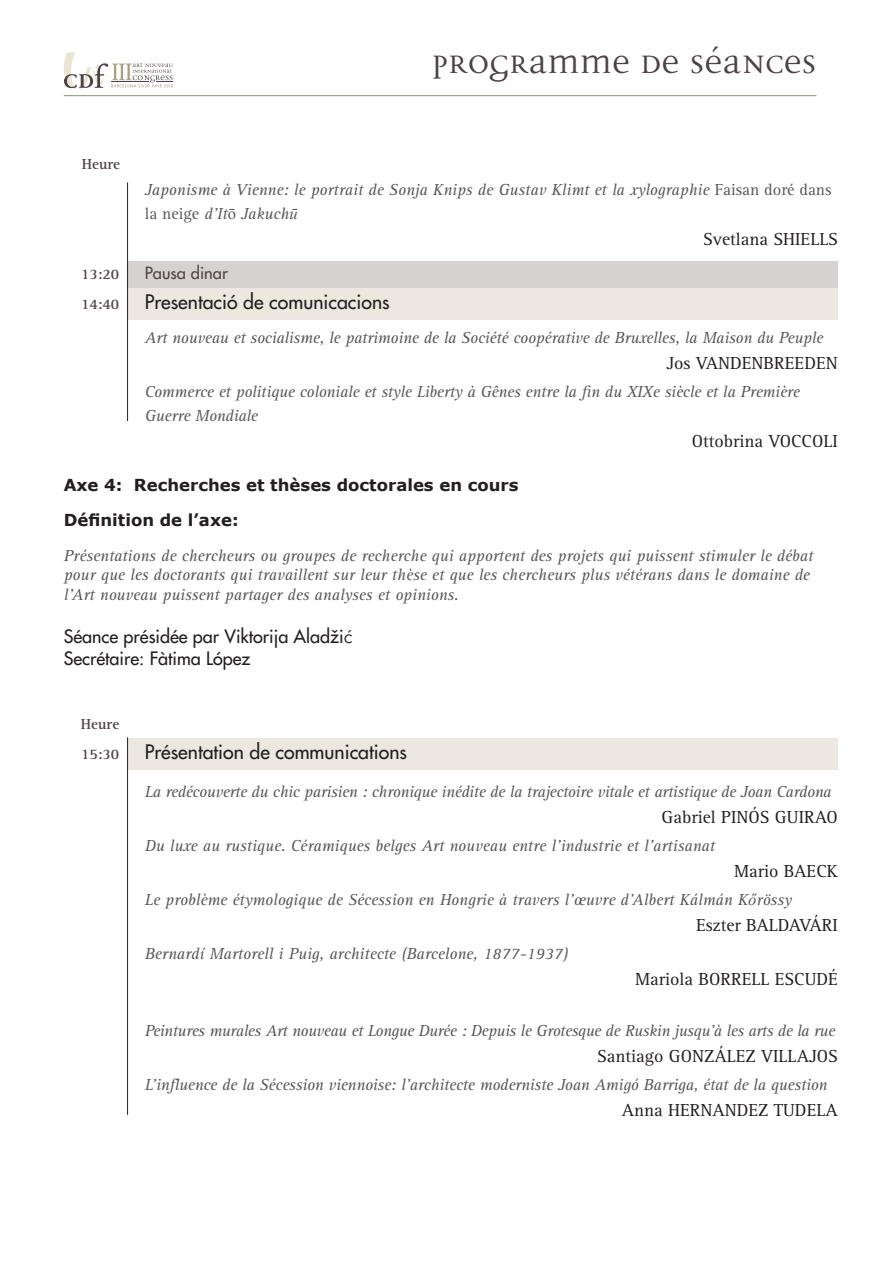
<style>
.page{position:relative;width:893px;height:1263px;background:#fff}
.page>*{position:absolute;margin:0;border:0;box-sizing:border-box;transform-origin:0 0}
.t1{font:45px "Disturbance";color:#4e4244}
.t2{font:500 19.5px "Futura Std";color:#231f20}
.Ponencia_Autor{font:18px "Rotis Serif Std";color:#231f20}
.t3{font:500 18px "Futura Std";color:#231f20}
.Ponencia_Titulo{font:italic 16.5px/19.8px "Rotis Serif Std";color:#57585a}
.Ponencia_Titulo-2{font:italic 16.5px "Rotis Serif Std";letter-spacing:-.02em;color:#57585a}
.Ponencia_Titulo-3{font:italic 16.5px "Rotis Serif Std";letter-spacing:-.025em;color:#57585a}
.No_Spacing{font:700 16.5px "Verdana";color:#231f20}
.t4{font:500 16.5px "Futura Std";color:#4e4244}
.Ponencia_Autor-2{font:700 15px "Rotis Serif Std";color:#4e4244}
.s1{font-style:normal}
.s2{font-family:"Times New Roman";font-style:normal}
.s3{font-family:"Times New Roman"}
.s4{font-family:"Avenir";font-weight:400}
</style>
<div class="page">
<hr style="left:64px;top:95px;width:752px;height:1px;background:#9b8e64">
<svg style="left:64px;top:53px;width:109px;height:37px"></svg>
<div style="left:128px;top:738px;width:710px;height:32px;background:#ece8df"></div>
<hr style="left:127px;top:737px;width:1px;height:378px;background:#231f20">
<div style="left:128px;top:261px;width:710px;height:29px;background:#d7d2d2"></div>
<div style="left:128px;top:289px;width:710px;height:31px;background:#ece8df"></div>
<hr style="left:127px;top:182px;width:1px;height:239px;background:#231f20">
<p class="t1" style="left:432px;top:39px;width:386px">Programme de Séances</p>
<p class="Ponencia_Autor-2" style="left:82px;top:155px;width:40px">Heure</p>
<p class="Ponencia_Titulo" style="left:145px;top:180px;width:688px">Japonisme à Vienne: le portrait de Sonja Knips de Gustav Klimt et la xylographie <span class="s1">Faisan doré dans</span></p>
<p class="Ponencia_Titulo" style="left:145px;top:204px;width:154px"><span class="s1">la neige</span> d’It<span class="s2">ō</span> Jakuch<span class="s3">ū</span></p>
<p class="Ponencia_Autor" style="left:703px;top:228px;width:136px">Svetlana SHIELLS</p>
<p class="Ponencia_Autor-2" style="left:81px;top:265px;width:40px">13:20</p>
<p class="t4" style="left:145px;top:263px;width:85px">Pausa dinar</p>
<p class="Ponencia_Autor-2" style="left:81px;top:295px;width:40px">14:40</p>
<p class="t2" style="left:145px;top:290px;width:246px">Presentació de comunicacions</p>
<p class="Ponencia_Titulo" style="left:145px;top:329px;width:680px">Art nouveau et socialisme, le patrimoine de la Société coopérative de Bruxelles, la Maison du Peuple</p>
<p class="Ponencia_Autor" style="left:666px;top:353px;width:173px">Jos VANDENBREEDEN</p>
<p class="Ponencia_Titulo" style="left:145px;top:382px;width:657px">Commerce et politique coloniale et style Liberty à Gênes entre la fin du XIXe siècle et la Première</p>
<p class="Ponencia_Titulo" style="left:145px;top:406px;width:115px">Guerre Mondiale</p>
<p class="Ponencia_Autor" style="left:692px;top:431px;width:147px">Ottobrina VOCCOLI</p>
<p class="No_Spacing" style="left:64px;top:473px;width:456px">Axe 4: Recherches et thèses doctorales en cours</p>
<p class="No_Spacing" style="left:64px;top:508px;width:176px">Définition de l’axe:</p>
<p class="Ponencia_Titulo" style="left:64px;top:546px;width:751px">Présentations de chercheurs ou groupes de recherche qui apportent des projets qui puissent stimuler le débat pour que les doctorants qui travaillent sur leur thèse et que les chercheurs plus vétérans dans le domaine de l’Art nouveau puissent partager des analyses et opinions.</p>
<p class="t3" style="left:64px;top:625px;width:290px">Séance présidée par Viktorija Aladži<span class="s4">ć</span></p>
<p class="t3" style="left:64px;top:647px;width:188px">Secrétaire: Fàtima López</p>
<p class="Ponencia_Autor-2" style="left:81px;top:715px;width:40px">Heure</p>
<p class="Ponencia_Autor-2" style="left:81px;top:745px;width:40px">15:30</p>
<p class="t2" style="left:145px;top:739px;width:264px">Présentation de communications</p>
<p class="Ponencia_Titulo-2" style="left:145px;top:782px;width:688px">La redécouverte du chic parisien : chronique inédite de la trajectoire vitale et artistique de Joan Cardona</p>
<p class="Ponencia_Autor" style="left:661px;top:807px;width:178px">Gabriel PINÓS GUIRAO</p>
<p class="Ponencia_Titulo" style="left:145px;top:836px;width:572px">Du luxe au rustique. Céramiques belges Art nouveau entre l’industrie et l’artisanat</p>
<p class="Ponencia_Autor" style="left:734px;top:861px;width:105px">Mario BAECK</p>
<p class="Ponencia_Titulo" style="left:145px;top:890px;width:648px">Le problème étymologique de Sécession en Hongrie à travers l’œuvre d’Albert Kálmán K<span class="s3">ő</span>rössy</p>
<p class="Ponencia_Autor" style="left:696px;top:914px;width:143px">Eszter BALDAVÁRI</p>
<p class="Ponencia_Titulo" style="left:145px;top:944px;width:425px">Bernardí Martorell i Puig, architecte (Barcelone, 1877-1937)</p>
<p class="Ponencia_Autor" style="left:635px;top:968px;width:204px">Mariola BORRELL ESCUDÉ</p>
<p class="Ponencia_Titulo-3" style="left:145px;top:1022px;width:692px">Peintures murales Art nouveau et Longue Durée : Depuis le Grotesque de Ruskin jusqu’à les arts de la rue</p>
<p class="Ponencia_Autor" style="left:597px;top:1046px;width:242px">Santiago GONZÁLEZ VILLAJOS</p>
<p class="Ponencia_Titulo" style="left:145px;top:1075px;width:684px">L’influence de la Sécession viennoise: l’architecte moderniste Joan Amigó Barriga, état de la question</p>
<p class="Ponencia_Autor" style="left:622px;top:1100px;width:217px">Anna HERNANDEZ TUDELA</p>
</div>
